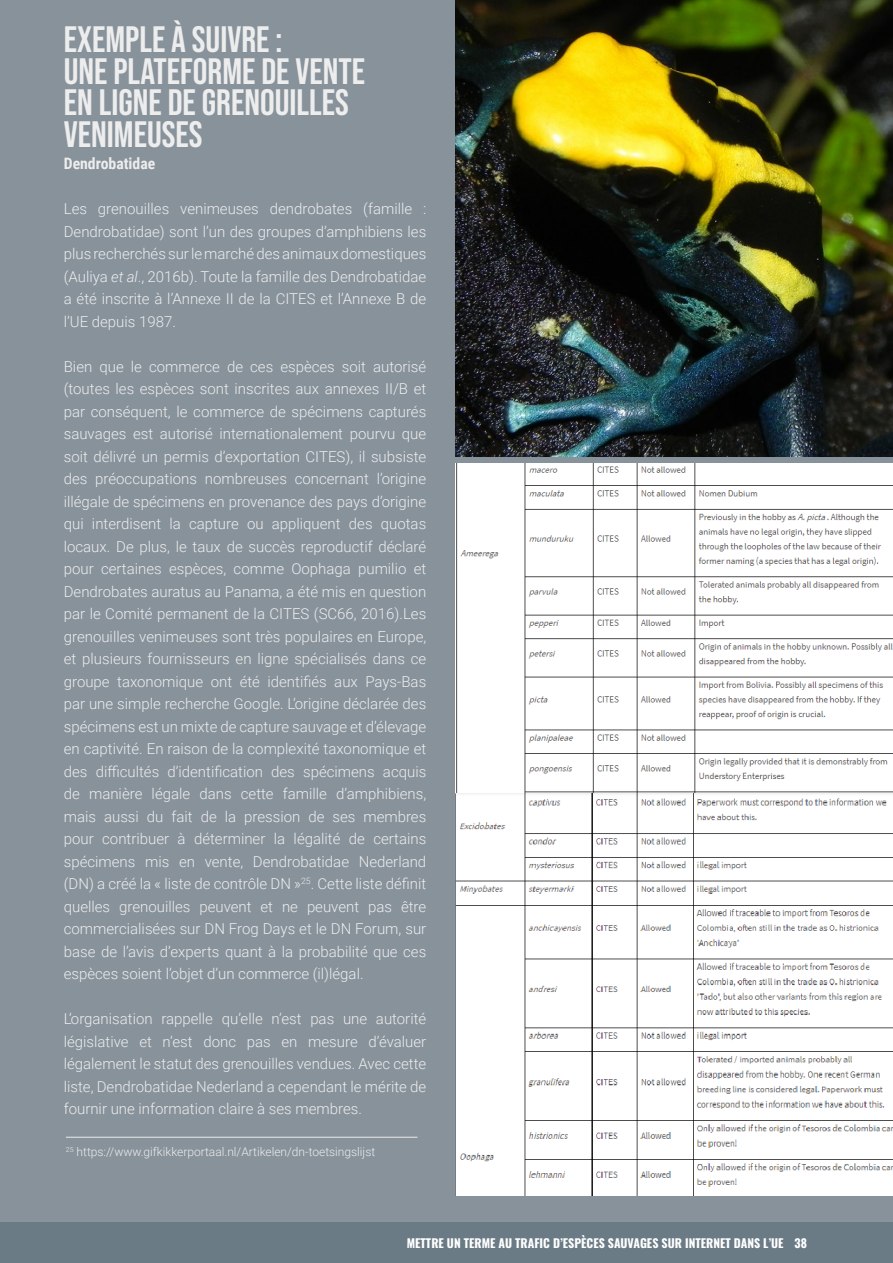
<style>
.page{position:relative;width:893px;height:1263px;background:#fff}
.page>*{position:absolute;margin:0;border:0;box-sizing:border-box;transform-origin:0 0}
.t1{font:36.75px/31.5px "Bebas Neue";color:#ededed}
.t2{font:700 15.75px "Roboto Condensed";color:#ededed}
.t3{font:300 15px/22.5px "Roboto";color:#ededed;text-align:justify}
.t4{font:300 12px "Roboto";color:#ededed}
.t5{font:700 12px "Oswald";color:#fff}
.s1{font-style:italic}
</style>
<div class="page">
<div style="left:0;top:1221px;width:893px;height:42px;background:#6a7b86"></div>
<div style="left:0;top:0;width:893px;height:1221px;background:#87929b"></div>
<img style="left:455px;top:0;width:438px;height:457px">
<img style="left:455px;top:463px;width:438px;height:733px">
<hr style="left:66px;top:1137px;width:351px;height:1px;background:#ededed">
<p class="t1" style="left:64px;top:23px;width:220px">EXEMPLE À SUIVRE :</p>
<p class="t1" style="left:64px;top:55px;width:303px">UNE PLATEFORME DE VENTE<br>EN LIGNE DE GRENOUILLES<br>VENIMEUSES</p>
<p class="t2" style="left:64px;top:153px;width:93px">Dendrobatidae</p>
<p class="t3" style="left:64px;top:197px;width:364px">Les grenouilles venimeuses dendrobates (famille :<br>Dendrobatidae) sont l’un des groupes d’amphibiens les plus recherchés sur le marché des animaux domestiques (Auliya <span class="s1">et al</span>., 2016b). Toute la famille des Dendrobatidae a été inscrite à l’Annexe II de la CITES et l’Annexe B de l’UE depuis 1987.</p>
<p class="t3" style="left:64px;top:355px;width:364px">Bien que le commerce de ces espèces soit autorisé (toutes les espèces sont inscrites aux annexes II/B et par conséquent, le commerce de spécimens capturés sauvages est autorisé internationalement pourvu que soit délivré un permis d’exportation CITES), il subsiste des préoccupations nombreuses concernant l’origine illégale de spécimens en provenance des pays d’origine qui interdisent la capture ou appliquent des quotas locaux. De plus, le taux de succès reproductif déclaré pour certaines espèces, comme Oophaga pumilio et Dendrobates auratus au Panama, a été mis en question par le Comité permanent de la CITES (SC66, 2016).Les grenouilles venimeuses sont très populaires en Europe, et plusieurs fournisseurs en ligne spécialisés dans ce groupe taxonomique ont été identifiés aux Pays-Bas par une simple recherche Google. L’origine déclarée des spécimens est un mixte de capture sauvage et d’élevage en captivité. En raison de la complexité taxonomique et des difficultés d’identification des spécimens acquis de manière légale dans cette famille d’amphibiens, mais aussi du fait de la pression de ses membres pour contribuer à déterminer la légalité de certains spécimens mis en vente, Dendrobatidae Nederland (DN) a créé la « liste de contrôle DN »<sup>25</sup>. Cette liste définit quelles grenouilles peuvent et ne peuvent pas être commercialisées sur DN Frog Days et le DN Forum, sur base de l’avis d’experts quant à la probabilité que ces espèces soient l’objet d’un commerce (il)légal.</p>
<p class="t3" style="left:64px;top:1007px;width:364px">L’organisation rappelle qu’elle n’est pas une autorité législative et n’est donc pas en mesure d’évaluer légalement le statut des grenouilles vendues. Avec cette liste, Dendrobatidae Nederland a cependant le mérite de fournir une information claire à ses membres.</p>
<p class="t4" style="left:66px;top:1143px;width:311px"><sup>25</sup> https://www.gifkikkerportaal.nl/Artikelen/dn-toetsingslijst</p>
<p class="t5" style="left:407px;top:1237px;width:402px">METTRE UN TERME AU TRAFIC D’ESPÈCES SAUVAGES SUR INTERNET DANS L’UE 38</p>
</div>
